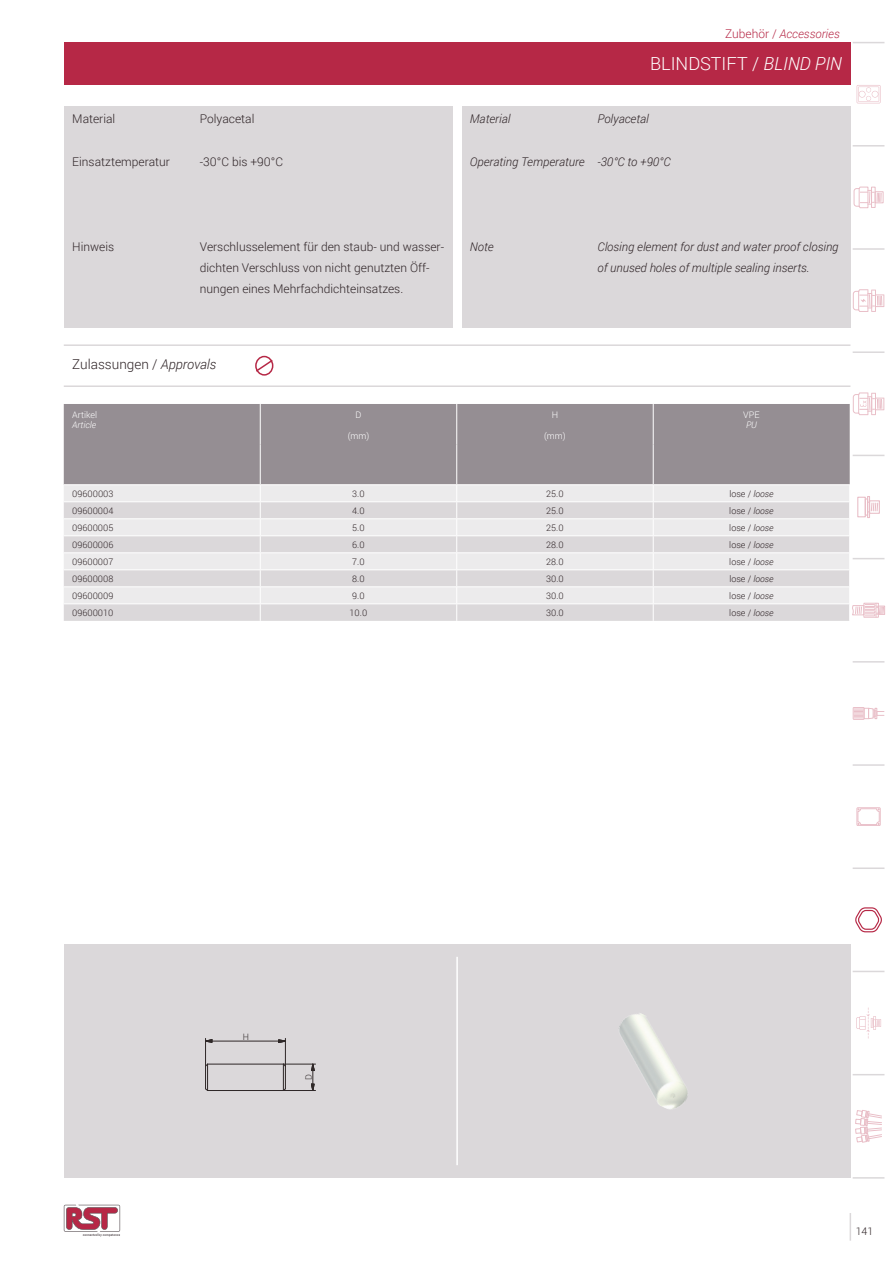
<style>
.page{position:relative;width:893px;height:1263px;background:#fff}
.page>*{position:absolute;margin:0;border:0;box-sizing:border-box;transform-origin:0 0}
.t1{font:300 18px "Roboto";color:#fff}
.t2{font:300 13.5px "Roboto";color:#2e2326}
.t3{font:300 12px "Roboto";color:#2e2326}
.t4{font:italic 300 12px "Roboto";color:#2e2326}
.t5{font:italic 300 12px "Roboto";color:#b62846}
.t6{font:300 10.5px "Roboto";color:#2e2326}
.t7{font:300 9px "Roboto";color:#2e2326}
.t8{font:300 9px "Roboto";color:#fff}
.t9{font:italic 300 9px "Roboto";color:#fff}
.t10{font:300 8.85px "Roboto";color:#2f2828}
.s1{font-style:normal}
.s2{font-style:italic}
</style>
<div class="page">
<div style="left:64px;top:944px;width:786px;height:234px;background:#dbd8da"></div>
<hr style="left:456px;top:957px;width:2px;height:208px;background:#fff">
<div style="left:64px;top:43px;width:786px;height:42px;background:#b62846"></div>
<div style="left:64px;top:106px;width:388px;height:221px;background:#dbd8da"></div>
<div style="left:462px;top:106px;width:388px;height:221px;background:#dbd8da"></div>
<hr style="left:64px;top:344px;width:786px;height:2px;background:#dbd8da">
<hr style="left:64px;top:385px;width:786px;height:2px;background:#dbd8da">
<svg style="left:850px;top:1213px;width:1px;height:28px"></svg>
<svg style="left:64px;top:1205px;width:56px;height:31px"></svg>
<hr style="left:853px;top:145px;width:31px;height:2px;background:#dbd8da">
<hr style="left:853px;top:42px;width:31px;height:1px;background:#dbd8da">
<hr style="left:853px;top:248px;width:31px;height:2px;background:#dbd8da">
<hr style="left:853px;top:351px;width:31px;height:2px;background:#dbd8da">
<hr style="left:853px;top:455px;width:31px;height:1px;background:#dbd8da">
<hr style="left:853px;top:661px;width:31px;height:2px;background:#dbd8da">
<hr style="left:853px;top:971px;width:31px;height:1px;background:#dbd8da">
<hr style="left:853px;top:867px;width:31px;height:2px;background:#dbd8da">
<hr style="left:853px;top:764px;width:31px;height:2px;background:#dbd8da">
<hr style="left:853px;top:1074px;width:31px;height:1px;background:#dbd8da">
<hr style="left:853px;top:1177px;width:31px;height:1px;background:#dbd8da">
<svg style="left:856px;top:1007px;width:25px;height:31px"></svg>
<svg style="left:855px;top:907px;width:27px;height:25px"></svg>
<svg style="left:854px;top:187px;width:28px;height:21px"></svg>
<div style="left:853px;top:707px;width:11px;height:13px;border:1px solid #b62846"></div>
<svg style="left:854px;top:707px;width:24px;height:12px"></svg>
<div style="left:857px;top:807px;width:24px;height:19px;border:1px solid #b62846"></div>
<div style="left:858px;top:808px;width:21px;height:17px;border:1px solid #b62846;border-radius:3px"></div>
<svg style="left:855px;top:1110px;width:27px;height:33px"></svg>
<svg style="left:853px;top:289px;width:31px;height:23px"></svg>
<svg style="left:853px;top:392px;width:31px;height:23px"></svg>
<svg style="left:857px;top:85px;width:24px;height:18px"></svg>
<div style="left:64px;top:404px;width:786px;height:80px;background:#958e93"></div>
<div style="left:64px;top:485px;width:785px;height:16px;background:#ecebec"></div>
<svg style="left:64px;top:502px;width:785px;height:119px;background:#e2e0e2"></svg>
<hr style="left:64px;top:518px;width:196px;height:1px;background:#fff">
<hr style="left:260px;top:518px;width:197px;height:1px;background:#fff">
<hr style="left:457px;top:518px;width:196px;height:1px;background:#fff">
<hr style="left:64px;top:535px;width:196px;height:1px;background:#fff">
<hr style="left:260px;top:535px;width:197px;height:1px;background:#fff">
<hr style="left:457px;top:535px;width:196px;height:1px;background:#fff">
<hr style="left:64px;top:552px;width:196px;height:1px;background:#fff">
<hr style="left:260px;top:552px;width:197px;height:1px;background:#fff">
<hr style="left:457px;top:552px;width:196px;height:1px;background:#fff">
<hr style="left:64px;top:569px;width:196px;height:1px;background:#fff">
<hr style="left:260px;top:569px;width:197px;height:1px;background:#fff">
<hr style="left:457px;top:569px;width:196px;height:1px;background:#fff">
<hr style="left:64px;top:586px;width:196px;height:1px;background:#fff">
<hr style="left:260px;top:586px;width:197px;height:1px;background:#fff">
<hr style="left:457px;top:586px;width:196px;height:1px;background:#fff">
<hr style="left:64px;top:603px;width:196px;height:1px;background:#fff">
<hr style="left:260px;top:603px;width:197px;height:1px;background:#fff">
<svg style="left:260px;top:485px;width:1px;height:136px"></svg>
<hr style="left:457px;top:603px;width:196px;height:1px;background:#fff">
<svg style="left:456px;top:485px;width:1px;height:136px"></svg>
<svg style="left:653px;top:485px;width:1px;height:136px"></svg>
<svg style="left:852px;top:496px;width:32px;height:122px"></svg>
<hr style="left:260px;top:404px;width:1px;height:40px;background:#fff">
<hr style="left:456px;top:404px;width:1px;height:40px;background:#fff">
<hr style="left:653px;top:404px;width:1px;height:40px;background:#fff">
<hr style="left:260px;top:444px;width:1px;height:40px;background:#fff">
<hr style="left:456px;top:444px;width:1px;height:40px;background:#fff">
<hr style="left:653px;top:444px;width:1px;height:40px;background:#fff">
<hr style="left:653px;top:501px;width:197px;height:1px;background:#fff">
<hr style="left:653px;top:518px;width:197px;height:1px;background:#fff">
<hr style="left:653px;top:535px;width:197px;height:1px;background:#fff">
<hr style="left:653px;top:552px;width:197px;height:1px;background:#fff">
<hr style="left:653px;top:569px;width:197px;height:1px;background:#fff">
<hr style="left:653px;top:586px;width:197px;height:1px;background:#fff">
<hr style="left:653px;top:603px;width:197px;height:1px;background:#fff">
<img style="left:619px;top:1013px;width:69px;height:97px">
<hr style="left:208px;top:1063px;width:75px;height:1px;background:#2f2828">
<hr style="left:208px;top:1090px;width:75px;height:1px;background:#2f2828">
<hr style="left:212px;top:1041px;width:67px;height:1px;background:#2f2828">
<svg style="left:278px;top:1038px;width:11px;height:52px"></svg>
<svg style="left:205px;top:1038px;width:8px;height:53px"></svg>
<svg style="left:311px;top:1063px;width:4px;height:27px"></svg>
<hr style="left:283px;top:1064px;width:33px;height:1px;background:#2f2828">
<hr style="left:283px;top:1090px;width:33px;height:1px;background:#2f2828">
<div style="left:255px;top:356px;width:18px;height:20px;border:2px solid #b62846;border-radius:50%"></div>
<svg style="left:255px;top:358px;width:19px;height:15px"></svg>
<h3 class="t5" style="left:725px;top:26px;width:116px"><span class="s1">Zubehör /</span> Accessories</h3>
<h1 class="t1" style="left:650px;top:51px;width:193px">BLINDSTIFT / <span class="s2">BLIND PIN</span></h1>
<h3 class="t3" style="left:72px;top:111px;width:45px">Material</h3>
<h3 class="t3" style="left:200px;top:111px;width:56px">Polyacetal</h3>
<h3 class="t4" style="left:470px;top:111px;width:42px">Material</h3>
<h3 class="t4" style="left:597px;top:111px;width:53px">Polyacetal</h3>
<h3 class="t3" style="left:72px;top:153px;width:99px">Einsatztemperatur</h3>
<h3 class="t3" style="left:200px;top:153px;width:85px">-30°C bis +90°C</h3>
<h3 class="t4" style="left:470px;top:153px;width:202px">Operating Temperature -30°C to +90°C</h3>
<h3 class="t3" style="left:72px;top:238px;width:43px">Hinweis</h3>
<h3 class="t3" style="left:200px;top:238px;width:246px">Verschlusselement für den staub- und wasser-</h3>
<h3 class="t4" style="left:470px;top:238px;width:25px">Note</h3>
<h3 class="t4" style="left:597px;top:238px;width:243px">Closing element for dust and water proof closing</h3>
<h3 class="t3" style="left:200px;top:259px;width:231px">dichten Verschluss von nicht genutzten Öff-</h3>
<h3 class="t4" style="left:597px;top:259px;width:214px">of unused holes of multiple sealing inserts.</h3>
<h3 class="t3" style="left:200px;top:281px;width:205px">nungen eines Mehrfachdichteinsatzes.</h3>
<h2 class="t2" style="left:72px;top:355px;width:146px">Zulassungen / <span class="s2">Approvals</span></h2>
<p class="t8" style="left:72px;top:408px;width:26px">Artikel</p>
<p class="t9" style="left:72px;top:419px;width:25px">Article</p>
<p class="t8" style="left:356px;top:408px;width:7px">D</p>
<p class="t8" style="left:348px;top:430px;width:23px">(mm)</p>
<p class="t8" style="left:552px;top:408px;width:8px">H</p>
<p class="t8" style="left:544px;top:430px;width:23px">(mm)</p>
<p class="t8" style="left:743px;top:408px;width:18px">VPE</p>
<p class="t9" style="left:746px;top:419px;width:12px">PU</p>
<p class="t7" style="left:72px;top:487px;width:43px">09600003</p>
<p class="t7" style="left:352px;top:487px;width:14px">3.0</p>
<p class="t7" style="left:546px;top:487px;width:19px">25.0</p>
<p class="t7" style="left:729px;top:487px;width:46px">lose / <span class="s2">loose</span></p>
<p class="t7" style="left:72px;top:504px;width:43px">09600004</p>
<p class="t7" style="left:352px;top:504px;width:14px">4.0</p>
<p class="t7" style="left:546px;top:504px;width:19px">25.0</p>
<p class="t7" style="left:729px;top:504px;width:46px">lose / <span class="s2">loose</span></p>
<p class="t7" style="left:72px;top:521px;width:43px">09600005</p>
<p class="t7" style="left:352px;top:521px;width:14px">5.0</p>
<p class="t7" style="left:546px;top:521px;width:19px">25.0</p>
<p class="t7" style="left:729px;top:521px;width:46px">lose / <span class="s2">loose</span></p>
<p class="t7" style="left:72px;top:538px;width:43px">09600006</p>
<p class="t7" style="left:352px;top:538px;width:14px">6.0</p>
<p class="t7" style="left:546px;top:538px;width:19px">28.0</p>
<p class="t7" style="left:729px;top:538px;width:46px">lose / <span class="s2">loose</span></p>
<p class="t7" style="left:72px;top:555px;width:43px">09600007</p>
<p class="t7" style="left:352px;top:555px;width:14px">7.0</p>
<p class="t7" style="left:546px;top:555px;width:19px">28.0</p>
<p class="t7" style="left:729px;top:555px;width:46px">lose / <span class="s2">loose</span></p>
<p class="t7" style="left:72px;top:572px;width:43px">09600008</p>
<p class="t7" style="left:352px;top:572px;width:14px">8.0</p>
<p class="t7" style="left:546px;top:572px;width:19px">30.0</p>
<p class="t7" style="left:729px;top:572px;width:46px">lose / <span class="s2">loose</span></p>
<p class="t7" style="left:72px;top:589px;width:43px">09600009</p>
<p class="t7" style="left:352px;top:589px;width:14px">9.0</p>
<p class="t7" style="left:546px;top:589px;width:19px">30.0</p>
<p class="t7" style="left:729px;top:589px;width:46px">lose / <span class="s2">loose</span></p>
<p class="t7" style="left:72px;top:606px;width:43px">09600010</p>
<p class="t7" style="left:350px;top:606px;width:19px">10.0</p>
<p class="t7" style="left:546px;top:606px;width:19px">30.0</p>
<p class="t7" style="left:729px;top:606px;width:46px">lose / <span class="s2">loose</span></p>
<p class="t10" style="left:243px;top:1031px;width:8px">H</p>
<p class="t10" style="left:303px;top:1080px;width:7px;rotate:-90deg">D</p>
<p class="t6" style="left:856px;top:1224px;width:19px">141</p>
</div>
